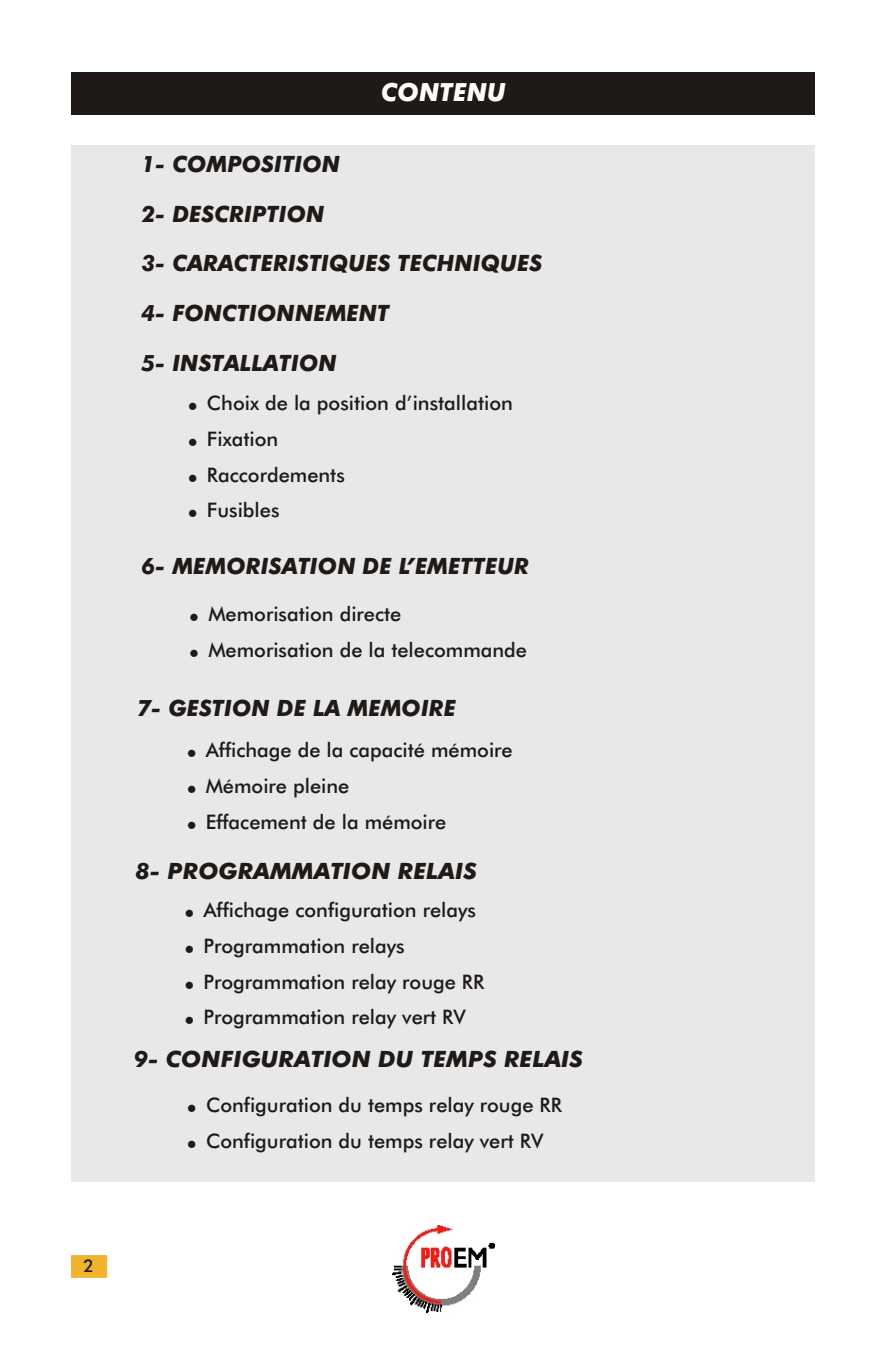
<style>
.page{position:relative;width:888px;height:1348px;background:#fff}
.page>*{position:absolute;margin:0;border:0;box-sizing:border-box;transform-origin:0 0}
.t1{font:italic 700 25px "Futura Md BT";color:#fff}
.t2{font:italic 700 22.5px "Futura Md BT";color:#1f1a17}
.t3{font:italic 700 22.5px "Futura Md BT";color:#1f1a17;scale:1.04 1}
.t4{font:20px/36px "Futura Md BT";color:#1f1a17}
.t5{font:17.5px "Futura Md BT";color:#1f1a17}
</style>
<div class="page">
<div style="left:71px;top:145px;width:744px;height:1036px;background:#e8e8e8"></div>
<div style="left:72px;top:72px;width:742px;height:42px;background:#1f1a17"></div>
<div style="left:71px;top:1255px;width:36px;height:22px;background:#f0b32e;border:1px solid #f0b32e"></div>
<img style="left:392px;top:1225px;width:102px;height:87px">
<p class="t2" style="left:141px;top:155px;width:200px">1- COMPOSITION</p>
<p class="t1" style="left:381px;top:82px;width:126px">CONTENU</p>
<p class="t2" style="left:141px;top:205px;width:185px">2- DESCRIPTION</p>
<p class="t2" style="left:141px;top:254px;width:402px">3- CARACTERISTIQUES TECHNIQUES</p>
<p class="t2" style="left:141px;top:304px;width:250px">4- FONCTIONNEMENT</p>
<p class="t2" style="left:141px;top:353px;width:197px">5- INSTALLATION</p>
<p class="t4" style="left:207px;top:386px;width:307px">Choix de la position d’installation<br>Fixation<br>Raccordements<br>Fusibles</p>
<p class="t2" style="left:141px;top:557px;width:389px">6- MEMORISATION DE L’EMETTEUR</p>
<p class="t4" style="left:208px;top:597px;width:320px">Memorisation directe<br>Memorisation de la telecommande</p>
<p class="t2" style="left:137px;top:699px;width:320px">7- GESTION DE LA MEMOIRE</p>
<p class="t4" style="left:206px;top:734px;width:308px">Affichage de la capacité mémoire<br>Mémoire pleine<br>Effacement de la mémoire</p>
<p class="t3" style="left:135px;top:862px;width:330px">8- PROGRAMMATION RELAIS</p>
<p class="t4" style="left:203px;top:893px;width:282px">Affichage configuration relays<br>Programmation relays<br>Programmation relay rouge RR<br>Programmation relay vert RV</p>
<p class="t3" style="left:134px;top:1050px;width:433px">9- CONFIGURATION DU TEMPS RELAIS</p>
<p class="t4" style="left:206px;top:1089px;width:357px">Configuration du temps relay rouge RR<br>Configuration du temps relay vert RV</p>
<p class="t5" style="left:83px;top:1259px;width:12px">2</p>
</div>
